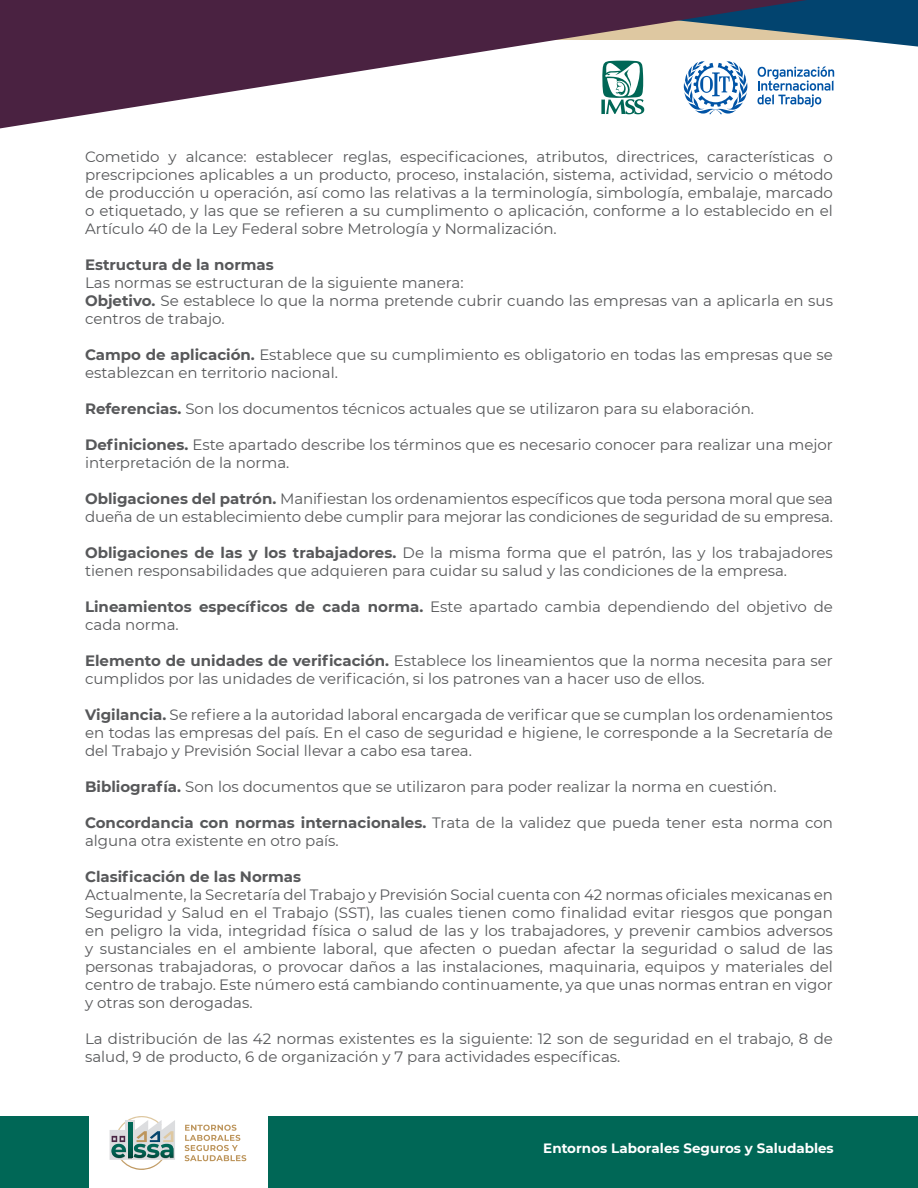
<style>
.page{position:relative;width:918px;height:1188px;background:#fff}
.page>*{position:absolute;margin:0;border:0;box-sizing:border-box;transform-origin:0 0}
.t1{font:15px/18px "Montserrat";color:#57585a}
.t2{font:700 15px "Montserrat";color:#57585a}
.t3{font:700 13.5px "Montserrat";color:#fff}
.s1{font-weight:700}
</style>
<div class="page">
<div style="left:268px;top:1116px;width:650px;height:72px;background:#006756"></div>
<div style="left:0;top:1116px;width:88px;height:72px;background:#006756"></div>
<svg style="left:0;top:0;width:918px;height:129px"></svg>
<svg style="left:185px;top:1125px;width:61px;height:36px"></svg>
<svg style="left:110px;top:1116px;width:65px;height:54px"></svg>
<p class="t1" style="left:85px;top:147px;width:749px;text-align:justify">Cometido y alcance: establecer reglas, especificaciones, atributos, directrices, características o prescripciones aplicables a un producto, proceso, instalación, sistema, actividad, servicio o método de producción u operación, así como las relativas a la terminología, simbología, embalaje, marcado o etiquetado, y las que se refieren a su cumplimento o aplicación, conforme a lo establecido en el Artículo 40 de la Ley Federal sobre Metrología y Normalización.</p>
<p class="t2" style="left:85px;top:254px;width:190px">Estructura de la normas</p>
<p class="t1" style="left:85px;top:273px;width:750px">Las normas se estructuran de la siguiente manera:<br><span class="s1">Objetivo.</span> Se establece lo que la norma pretende cubrir cuando las empresas van a aplicarla en sus centros de trabajo.</p>
<p class="t1" style="left:85px;top:345px;width:749px"><span class="s1">Campo de aplicación.</span> Establece que su cumplimiento es obligatorio en todas las empresas que se establezcan en territorio nacional.</p>
<p class="t1" style="left:85px;top:399px;width:671px"><span class="s1">Referencias.</span> Son los documentos técnicos actuales que se utilizaron para su elaboración.</p>
<p class="t1" style="left:85px;top:435px;width:749px"><span class="s1">Definiciones.</span> Este apartado describe los términos que es necesario conocer para realizar una mejor interpretación de la norma.</p>
<p class="t1" style="left:85px;top:489px;width:749px"><span class="s1">Obligaciones del patrón.</span> Manifiestan los ordenamientos específicos que toda persona moral que sea dueña de un establecimiento debe cumplir para mejorar las condiciones de seguridad de su empresa.</p>
<p class="t1" style="left:85px;top:543px;width:749px"><span class="s1">Obligaciones de las y los trabajadores.</span> De la misma forma que el patrón, las y los trabajadores tienen responsabilidades que adquieren para cuidar su salud y las condiciones de la empresa.</p>
<p class="t1" style="left:85px;top:597px;width:749px"><span class="s1">Lineamientos específicos de cada norma.</span> Este apartado cambia dependiendo del objetivo de cada norma.</p>
<p class="t1" style="left:85px;top:651px;width:749px"><span class="s1">Elemento de unidades de verificación.</span> Establece los lineamientos que la norma necesita para ser cumplidos por las unidades de verificación, si los patrones van a hacer uso de ellos.</p>
<p class="t1" style="left:85px;top:705px;width:749px;text-align:justify"><span class="s1">Vigilancia.</span> Se refiere a la autoridad laboral encargada de verificar que se cumplan los ordenamientos en todas las empresas del país. En el caso de seguridad e higiene, le corresponde a la Secretaría de del Trabajo y Previsión Social llevar a cabo esa tarea.</p>
<p class="t1" style="left:85px;top:777px;width:693px"><span class="s1">Bibliografía.</span> Son los documentos que se utilizaron para poder realizar la norma en cuestión.</p>
<p class="t1" style="left:85px;top:813px;width:749px"><span class="s1">Concordancia con normas internacionales.</span> Trata de la validez que pueda tener esta norma con alguna otra existente en otro país.</p>
<p class="t2" style="left:85px;top:866px;width:218px">Clasificación de las Normas</p>
<p class="t1" style="left:85px;top:885px;width:749px;text-align:justify">Actualmente, la Secretaría del Trabajo y Previsión Social cuenta con 42 normas oficiales mexicanas en Seguridad y Salud en el Trabajo (SST), las cuales tienen como finalidad evitar riesgos que pongan en peligro la vida, integridad física o salud de las y los trabajadores, y prevenir cambios adversos y sustanciales en el ambiente laboral, que afecten o puedan afectar la seguridad o salud de las personas trabajadoras, o provocar daños a las instalaciones, maquinaria, equipos y materiales del centro de trabajo. Este número está cambiando continuamente, ya que unas normas entran en vigor y otras son derogadas.</p>
<p class="t1" style="left:85px;top:1029px;width:749px">La distribución de las 42 normas existentes es la siguiente: 12 son de seguridad en el trabajo, 8 de salud, 9 de producto, 6 de organización y 7 para actividades específicas.</p>
<p class="t3" style="left:543px;top:1138px;width:292px">Entornos Laborales Seguros y Saludables</p>
</div>
